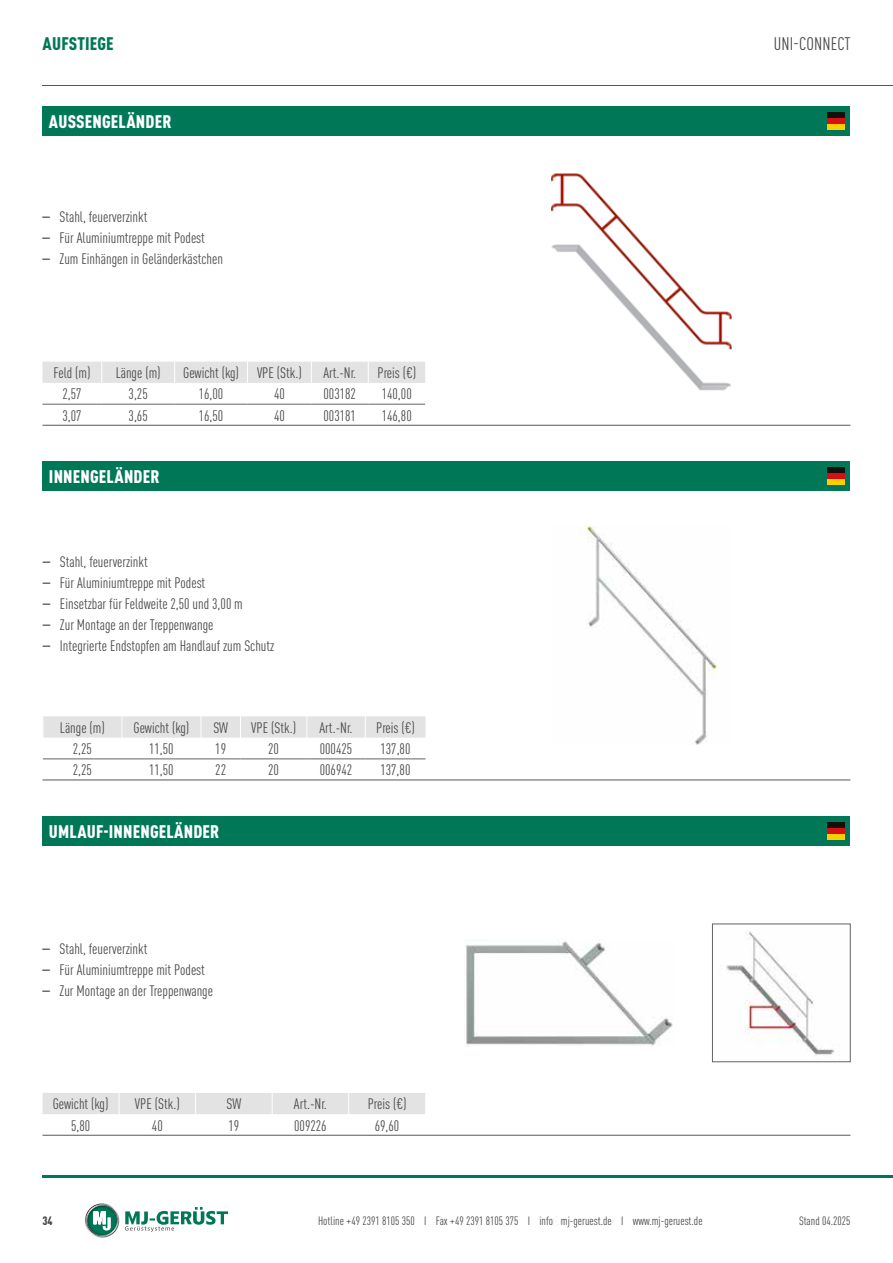
<style>
.page{position:relative;width:893px;height:1263px;background:#fff}
.page>*{position:absolute;margin:0;border:0;box-sizing:border-box;transform-origin:0 0}
.t1{font:900 condensed 18px "DIN Pro";letter-spacing:.01em;color:#fff}
.t2{font:condensed 18px "DIN Pro";letter-spacing:.01em;color:#4a4a49}
.t3{font:900 condensed 18px "DIN Pro";letter-spacing:.01em;color:#007858}
.t4{font:condensed 15px "DIN Pro";color:#4a4a49}
.t5{font:condensed 12px "DIN Pro";color:#4a4a49}
.t6{font:900 condensed 12px "DIN Pro";color:#4a4a49}
.s1{font-family:"Helvetica"}
.s2{font-family:"Univers";font-weight:500}
</style>
<div class="page">
<hr style="left:43px;top:85px;width:850px;height:1px;background:#575756">
<hr style="left:43px;top:1176px;width:850px;height:2px;background:#007858">
<svg style="left:85px;top:1203px;width:34px;height:34px"></svg>
<svg style="left:125px;top:1207px;width:103px;height:25px"></svg>
<div style="left:43px;top:106px;width:807px;height:30px;background:#007858"></div>
<hr style="left:43px;top:425px;width:807px;height:1px;background:#575756">
<hr style="left:43px;top:404px;width:59px;height:1px;background:#646363">
<hr style="left:102px;top:404px;width:73px;height:1px;background:#646363">
<hr style="left:175px;top:404px;width:73px;height:1px;background:#646363">
<hr style="left:248px;top:404px;width:63px;height:1px;background:#646363">
<hr style="left:311px;top:404px;width:57px;height:1px;background:#646363">
<hr style="left:368px;top:404px;width:57px;height:1px;background:#646363">
<div style="left:43px;top:362px;width:382px;height:21px;background:#e3e3e3"></div>
<div style="left:827px;top:113px;width:17px;height:17px;background:#12100d"></div>
<div style="left:827px;top:118px;width:17px;height:12px;background:#d70f15"></div>
<div style="left:827px;top:124px;width:17px;height:6px;background:#fecf00"></div>
<div style="left:43px;top:816px;width:807px;height:30px;background:#007858"></div>
<hr style="left:43px;top:1135px;width:807px;height:1px;background:#575756">
<div style="left:43px;top:1093px;width:382px;height:21px;background:#e3e3e3"></div>
<img style="left:465px;top:940px;width:208px;height:106px">
<img style="left:726px;top:932px;width:109px;height:124px">
<div style="left:712px;top:924px;width:138px;height:138px;border:1px solid #646363"></div>
<div style="left:827px;top:823px;width:17px;height:17px;background:#12100d"></div>
<div style="left:827px;top:828px;width:17px;height:12px;background:#d70f15"></div>
<div style="left:827px;top:834px;width:17px;height:6px;background:#fecf00"></div>
<img style="left:551px;top:173px;width:181px;height:217px">
<div style="left:43px;top:461px;width:807px;height:30px;background:#007858"></div>
<hr style="left:43px;top:780px;width:807px;height:1px;background:#575756">
<hr style="left:43px;top:759px;width:79px;height:1px;background:#646363">
<hr style="left:122px;top:759px;width:79px;height:1px;background:#646363">
<hr style="left:201px;top:759px;width:39px;height:1px;background:#646363">
<hr style="left:307px;top:759px;width:58px;height:1px;background:#646363">
<hr style="left:365px;top:759px;width:61px;height:1px;background:#646363">
<hr style="left:240px;top:759px;width:67px;height:1px;background:#646363">
<svg style="left:43px;top:716px;width:383px;height:22px;background:#e4e4e4"></svg>
<div style="left:827px;top:467px;width:17px;height:17px;background:#12100d"></div>
<div style="left:827px;top:473px;width:17px;height:11px;background:#d70f15"></div>
<div style="left:827px;top:479px;width:17px;height:5px;background:#fecf00"></div>
<img style="left:578px;top:527px;width:140px;height:217px">
<p class="t3" style="left:43px;top:30px;width:73px">AUFSTIEGE</p>
<p class="t2" style="left:774px;top:31px;width:78px">UNI-CONNECT</p>
<p class="t1" style="left:49px;top:108px;width:124px">AUSSENGELÄNDER</p>
<p class="t4" style="left:43px;top:207px;width:106px"><span class="s1">–</span> Stahl, feuerverzinkt</p>
<p class="t4" style="left:43px;top:228px;width:164px"><span class="s1">–</span> Für Aluminiumtreppe mit Podest</p>
<p class="t4" style="left:43px;top:249px;width:182px"><span class="s1">–</span> Zum Einhängen in Geländerkästchen</p>
<p class="t4" style="left:53px;top:362px;width:39px">Feld (m)</p>
<p class="t4" style="left:116px;top:362px;width:46px">Länge (m)</p>
<p class="t4" style="left:183px;top:362px;width:120px">Gewicht (kg) VPE (Stk.)</p>
<p class="t4" style="left:323px;top:362px;width:34px">Art.-Nr.</p>
<p class="t4" style="left:377px;top:362px;width:40px">Preis (€)</p>
<p class="t4" style="left:63px;top:383px;width:21px">2,57</p>
<p class="t4" style="left:129px;top:383px;width:21px">3,25</p>
<p class="t4" style="left:199px;top:383px;width:26px">16,00</p>
<p class="t4" style="left:274px;top:383px;width:12px">40</p>
<p class="t4" style="left:324px;top:383px;width:34px">003182</p>
<p class="t4" style="left:382px;top:383px;width:32px">140,00</p>
<p class="t4" style="left:63px;top:405px;width:21px">3,07</p>
<p class="t4" style="left:129px;top:405px;width:21px">3,65</p>
<p class="t4" style="left:199px;top:405px;width:26px">16,50</p>
<p class="t4" style="left:274px;top:405px;width:12px">40</p>
<p class="t4" style="left:324px;top:405px;width:34px">003181</p>
<p class="t4" style="left:382px;top:405px;width:32px">146,80</p>
<p class="t1" style="left:49px;top:463px;width:112px">INNENGELÄNDER</p>
<p class="t4" style="left:43px;top:552px;width:106px"><span class="s1">–</span> Stahl, feuerverzinkt</p>
<p class="t4" style="left:43px;top:573px;width:164px"><span class="s1">–</span> Für Aluminiumtreppe mit Podest</p>
<p class="t4" style="left:43px;top:594px;width:201px"><span class="s1">–</span> Einsetzbar für Feldweite 2,50 und 3,00 m</p>
<p class="t4" style="left:43px;top:615px;width:172px"><span class="s1">–</span> Zur Montage an der Treppenwange</p>
<p class="t4" style="left:43px;top:636px;width:233px"><span class="s1">–</span> Integrierte Endstopfen am Handlauf zum Schutz</p>
<p class="t4" style="left:60px;top:717px;width:46px">Länge (m)</p>
<p class="t4" style="left:134px;top:717px;width:57px">Gewicht (kg)</p>
<p class="t4" style="left:213px;top:717px;width:16px">SW</p>
<p class="t4" style="left:251px;top:717px;width:46px">VPE (Stk.)</p>
<p class="t4" style="left:320px;top:717px;width:34px">Art.-Nr.</p>
<p class="t4" style="left:376px;top:717px;width:40px">Preis (€)</p>
<p class="t4" style="left:73px;top:738px;width:21px">2,25</p>
<p class="t4" style="left:149px;top:738px;width:26px">11,50</p>
<p class="t4" style="left:215px;top:738px;width:12px">19</p>
<p class="t4" style="left:268px;top:738px;width:12px">20</p>
<p class="t4" style="left:320px;top:738px;width:34px">000425</p>
<p class="t4" style="left:380px;top:738px;width:31px">137,80</p>
<p class="t4" style="left:73px;top:760px;width:21px">2,25</p>
<p class="t4" style="left:149px;top:760px;width:26px">11,50</p>
<p class="t4" style="left:215px;top:760px;width:12px">22</p>
<p class="t4" style="left:268px;top:760px;width:12px">20</p>
<p class="t4" style="left:320px;top:760px;width:34px">006942</p>
<p class="t4" style="left:380px;top:760px;width:31px">137,80</p>
<p class="t1" style="left:49px;top:818px;width:172px">UMLAUF-INNENGELÄNDER</p>
<p class="t4" style="left:43px;top:938px;width:106px"><span class="s1">–</span> Stahl, feuerverzinkt</p>
<p class="t4" style="left:43px;top:959px;width:164px"><span class="s1">–</span> Für Aluminiumtreppe mit Podest</p>
<p class="t4" style="left:43px;top:980px;width:172px"><span class="s1">–</span> Zur Montage an der Treppenwange</p>
<p class="t4" style="left:53px;top:1093px;width:57px">Gewicht (kg)</p>
<p class="t4" style="left:135px;top:1093px;width:46px">VPE (Stk.)</p>
<p class="t4" style="left:226px;top:1093px;width:16px">SW</p>
<p class="t4" style="left:294px;top:1093px;width:34px">Art.-Nr.</p>
<p class="t4" style="left:368px;top:1093px;width:40px">Preis (€)</p>
<p class="t4" style="left:71px;top:1115px;width:21px">5,80</p>
<p class="t4" style="left:152px;top:1115px;width:12px">40</p>
<p class="t4" style="left:228px;top:1115px;width:12px">19</p>
<p class="t4" style="left:294px;top:1115px;width:34px">009226</p>
<p class="t4" style="left:375px;top:1115px;width:26px">69,60</p>
<p class="t6" style="left:43px;top:1212px;width:12px">34</p>
<p class="t5" style="left:318px;top:1212px;width:386px">Hotline +49 2391 8105 350 I Fax +49 2391 8105 375 I info<span class="s2">@</span>mj-geruest.de I www.mj-geruest.de</p>
<p class="t5" style="left:799px;top:1212px;width:53px">Stand 04.2025</p>
</div>
